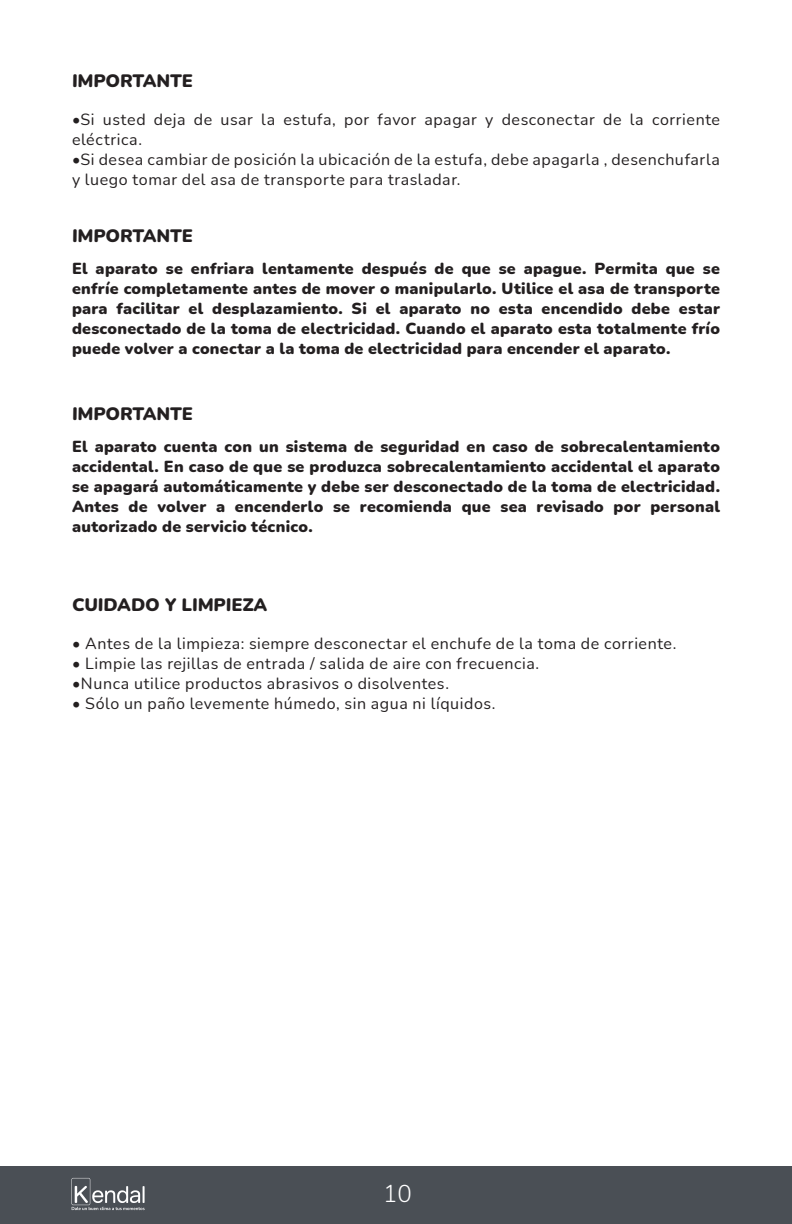
<style>
.page{position:relative;width:792px;height:1224px;background:#fff}
.page>*{position:absolute;margin:0;border:0;box-sizing:border-box;transform-origin:0 0}
.t1{font:300 24px "Nunito";color:#fff}
.t2{font:900 18px "Nunito";letter-spacing:-.04em;color:#231f20}
.t3{font:900 16px/20px "Nunito";letter-spacing:.015em;color:#231f20;text-align:justify}
.t4{font:16px/20px "Nunito";letter-spacing:.035em;color:#231f20}
.s1{font-weight:900}
</style>
<div class="page">
<div style="left:0;top:1166px;width:792px;height:58px;background:#4a4f55"></div>
<svg style="left:71px;top:1178px;width:74px;height:32px"></svg>
<p class="t2" style="left:72px;top:68px;width:123px">IMPORTANTE</p>
<p class="t4" style="left:72px;top:109px;width:650px"><span class="s1">•</span>Si usted deja de usar la estufa, por favor apagar y desconectar de la corriente eléctrica.</p>
<p class="t4" style="left:72px;top:149px;width:649px"><span class="s1">•</span>Si desea cambiar de posición la ubicación de la estufa, debe apagarla , desenchufarla y luego tomar del asa de transporte para trasladar.</p>
<p class="t2" style="left:72px;top:223px;width:123px">IMPORTANTE</p>
<p class="t3" style="left:72px;top:258px;width:650px">El aparato se enfriara lentamente después de que se apague. Permita que se enfríe completamente antes de mover o manipularlo. Utilice el asa de transporte para facilitar el desplazamiento. Si el aparato no esta encendido debe estar desconectado de la toma de electricidad. Cuando el aparato esta totalmente frío puede volver a conectar a la toma de electricidad para encender el aparato.</p>
<p class="t2" style="left:72px;top:400px;width:123px">IMPORTANTE</p>
<p class="t3" style="left:72px;top:435px;width:650px">El aparato cuenta con un sistema de seguridad en caso de sobrecalentamiento accidental. En caso de que se produzca sobrecalentamiento accidental el aparato se apagará automáticamente y debe ser desconectado de la toma de electricidad.<br>Antes de volver a encenderlo se recomienda que sea revisado por personal autorizado de servicio técnico.</p>
<p class="t2" style="left:72px;top:592px;width:197px">CUIDADO Y LIMPIEZA</p>
<p class="t4" style="left:72px;top:633px;width:606px">• Antes de la limpieza: siempre desconectar el enchufe de la toma de corriente.</p>
<p class="t4" style="left:72px;top:653px;width:469px">• Limpie las rejillas de entrada / salida de aire con frecuencia.</p>
<p class="t4" style="left:72px;top:673px;width:379px">•Nunca utilice productos abrasivos o disolventes.</p>
<p class="t4" style="left:72px;top:693px;width:425px">• Sólo un paño levemente húmedo, sin agua ni líquidos.</p>
<h1 class="t1" style="left:383px;top:1177px;width:30px">10</h1>
</div>
